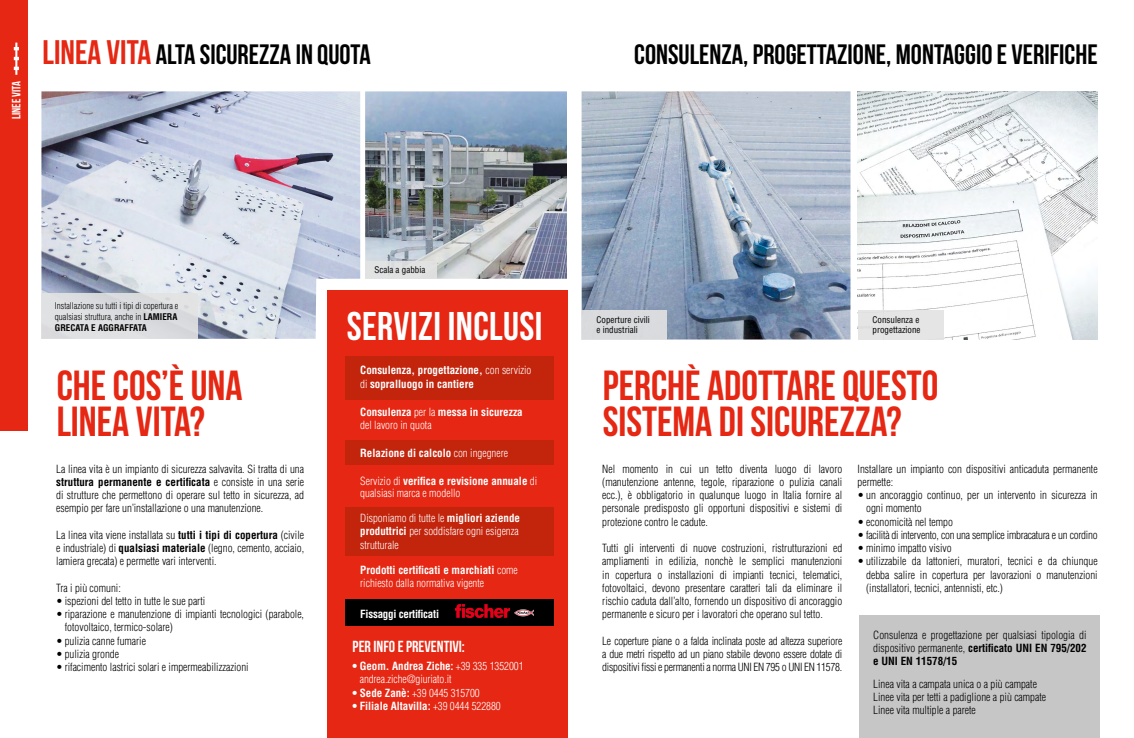
<style>
.page{position:relative;width:1134px;height:738px;background:#fff}
.page>*{position:absolute;margin:0;border:0;box-sizing:border-box;transform-origin:0 0}
.t1{font:700 42px/36px "Bebas Neue";color:#e52713}
.t2{font:700 40px "Bebas Neue";letter-spacing:.01em;color:#fff}
.t3{font:700 28px "Bebas Neue";color:#000}
.t4{font:700 16px "Bebas Neue";color:#fff}
.t5{font:700 12px "Bebas Neue";color:#fff}
.t6{font:300 condensed 11px/13.2px "Helvetica";color:#000;text-align:justify}
.t7{font:300 condensed 11px/13.2px "Helvetica";color:#fff}
.t8{font:700 condensed 11px/13.2px "Helvetica";color:#fff}
.t9{font:300 condensed 11px "Helvetica";letter-spacing:-.02em;color:#000}
.t10{font:700 condensed 11px "Helvetica";letter-spacing:-.02em;color:#fff}
.t11{font:300 condensed 9px/10.8px "Helvetica";color:#000;text-align:justify}
.t12{font:condensed 9px/10.8px "Helvetica";color:#000}
.s1{font-size:34px;color:#e52713}
.s2{font-weight:700}
.s3{font-weight:300}
</style>
<div class="page">
<div style="left:327px;top:290px;width:240px;height:447px;background:#e52713"></div>
<div style="left:859px;top:615px;width:240px;height:122px;background:#c6c6c6"></div>
<img style="left:41px;top:91px;width:319px;height:247px">
<div style="left:345px;top:506px;width:208px;height:49px;background:#c2240c"></div>
<div style="left:345px;top:356px;width:208px;height:43px;background:#c2240c"></div>
<div style="left:345px;top:440px;width:208px;height:24px;background:#c2240c"></div>
<img style="left:582px;top:91px;width:268px;height:248px">
<img style="left:365px;top:91px;width:202px;height:187px">
<div style="left:0;top:0;width:28px;height:430px;background:#e52713"></div>
<hr style="left:15px;top:43px;width:2px;height:32px;background:#fff">
<div style="left:41px;top:293px;width:157px;height:45px;background:#dcdde0"></div>
<div style="left:365px;top:261px;width:72px;height:17px;background:#e3e3e3"></div>
<div style="left:582px;top:309px;width:85px;height:30px;background:#d9dbdd"></div>
<div style="left:345px;top:598px;width:208px;height:27px;background:#000"></div>
<img style="left:455px;top:604px;width:78px;height:13px">
<img style="left:858px;top:91px;width:240px;height:248px">
<div style="left:858px;top:309px;width:85px;height:30px;background:#e3e3e3"></div>
<p class="t5" style="left:10px;top:119px;width:39px;rotate:-90deg">LINEE VITA</p>
<h3 class="t3" style="left:43px;top:38px;width:330px"><span class="s1">LINEA VITA</span> ALTA SICUREZZA IN QUOTA</h3>
<h3 class="t3" style="left:634px;top:38px;width:465px">CONSULENZA, PROGETTAZIONE, MONTAGGIO E VERIFICHE</h3>
<p class="t11" style="left:55px;top:300px;width:125px">Installazione su tutti i tipi di copertura e qualsiasi struttura, anche in <span class="s2">LAMIERA GRECATA E AGGRAFFATA</span></p>
<p class="t12" style="left:374px;top:264px;width:52px">Scala a gabbia</p>
<h2 class="t2" style="left:347px;top:303px;width:197px">SERVIZI INCLUSI</h2>
<p class="t12" style="left:596px;top:313px;width:55px">Coperture civili e industriali</p>
<p class="t12" style="left:872px;top:313px;width:49px">Consulenza e progettazione</p>
<h1 class="t1" style="left:57px;top:366px;width:187px">CHE COS’È UNA<br>LINEA VITA?</h1>
<h1 class="t1" style="left:603px;top:366px;width:337px">PERCHÈ ADOTTARE QUESTO<br>SISTEMA DI SICUREZZA?</h1>
<p class="t8" style="left:360px;top:363px;width:173px">Consulenza, progettazione, <span class="s3">con servizio di</span> sopralluogo in cantiere</p>
<p class="t8" style="left:360px;top:405px;width:164px">Consulenza <span class="s3">per la</span> messa in sicurezza <span class="s3">del lavoro in quota</span></p>
<p class="t8" style="left:360px;top:446px;width:149px">Relazione di calcolo <span class="s3">con ingegnere</span></p>
<p class="t7" style="left:360px;top:474px;width:179px;line-height:12px">Servizio di <span class="s2">verifica e revisione annuale</span> di qualsiasi marca e modello</p>
<p class="t7" style="left:360px;top:511px;width:161px;text-align:justify">Disponiamo di tutte le <span class="s2">migliori aziende produttrici</span> per soddisfare ogni esigenza strutturale</p>
<p class="t7" style="left:360px;top:562px;width:159px"><span class="s2">Prodotti certificati e marchiati</span> come richiesto dalla normativa vigente</p>
<p class="t6" style="left:56px;top:462px;width:249px">La linea vita è un impianto di sicurezza salvavita. Si tratta di una <span class="s2">struttura permanente e certificata</span> e consiste in una serie di strutture che permettono di operare sul tetto in sicurezza, ad esempio per fare un’installazione o una manutenzione.</p>
<p class="t6" style="left:56px;top:528px;width:249px">La linea vita viene installata su <span class="s2">tutti i tipi di copertura</span> (civile e industriale) di <span class="s2">qualsiasi materiale</span> (legno, cemento, acciaio, lamiera grecata) e permette vari interventi.</p>
<p class="t6" style="left:56px;top:580px;width:66px">Tra i più comuni:</p>
<p class="t6" style="left:56px;top:594px;width:150px">• ispezioni del tetto in tutte le sue parti</p>
<p class="t6" style="left:65px;top:607px;width:241px;text-indent:-9px">• riparazione e manutenzione di impianti tecnologici (parabole, fotovoltaico, termico-solare)</p>
<p class="t6" style="left:56px;top:633px;width:91px">• pulizia canne fumarie</p>
<p class="t6" style="left:56px;top:646px;width:64px">• pulizia gronde</p>
<p class="t6" style="left:56px;top:660px;width:194px">• rifacimento lastrici solari e impermeabilizzazioni</p>
<p class="t6" style="left:602px;top:462px;width:242px">Nel momento in cui un tetto diventa luogo di lavoro (manutenzione antenne, tegole, riparazione o pulizia canali ecc.), è obbligatorio in qualunque luogo in Italia fornire al personale predisposto gli opportuni dispositivi e sistemi di protezione contro le cadute.</p>
<p class="t6" style="left:602px;top:541px;width:242px">Tutti gli interventi di nuove costruzioni, ristrutturazioni ed ampliamenti in edilizia, nonchè le semplici manutenzioni in copertura o installazioni di impianti tecnici, telematici, fotovoltaici, devono presentare caratteri tali da eliminare il rischio caduta dall’alto, fornendo un dispositivo di ancoraggio permanente e sicuro per i lavoratori che operano sul tetto.</p>
<p class="t6" style="left:602px;top:633px;width:242px">Le coperture piane o a falda inclinata poste ad altezza superiore a due metri rispetto ad un piano stabile devono essere dotate di dispositivi fissi e permanenti a norma UNI EN 795 o UNI EN 11578.</p>
<p class="t6" style="left:858px;top:462px;width:241px">Installare un impianto con dispositivi anticaduta permanente permette:</p>
<p class="t6" style="left:866px;top:488px;width:233px;text-indent:-9px">• un ancoraggio continuo, per un intervento in sicurezza in ogni momento</p>
<p class="t6" style="left:858px;top:514px;width:97px">• economicità nel tempo</p>
<p class="t9" style="left:858px;top:527px;width:241px">• facilità di intervento, con una semplice imbracatura e un cordino</p>
<p class="t6" style="left:858px;top:541px;width:96px">• minimo impatto visivo</p>
<p class="t6" style="left:866px;top:554px;width:233px;text-indent:-9px">• utilizzabile da lattonieri, muratori, tecnici e da chiunque debba salire in copertura per lavorazioni o manutenzioni (installatori, tecnici, antennisti, etc.)</p>
<p class="t6" style="left:873px;top:627px;width:215px">Consulenza e progettazione per qualsiasi tipologia di dispositivo permanente, <span class="s2">certificato UNI EN 795/202 e UNI EN 11578/15</span></p>
<p class="t6" style="left:873px;top:676px;width:174px;text-align:left">Linea vita a campata unica o a più campate<br>Linee vita per tetti a padiglione a più campate<br>Linee vita multiple a parete</p>
<p class="t10" style="left:360px;top:606px;width:80px">Fissaggi certificati</p>
<h3 class="t4" style="left:353px;top:637px;width:114px">PER INFO E PREVENTIVI:</h3>
<p class="t7" style="left:360px;top:659px;width:165px;text-indent:-7px"><span class="s2">• Geom. Andrea Ziche:</span> +39 335 1352001 andrea.ziche@giuriato.it</p>
<p class="t7" style="left:353px;top:685px;width:129px"><span class="s2">• Sede Zanè:</span> +39 0445 315700</p>
<p class="t8" style="left:353px;top:698px;width:150px">• Filiale Altavilla: <span class="s3">+39 0444 522880</span></p>
</div>
